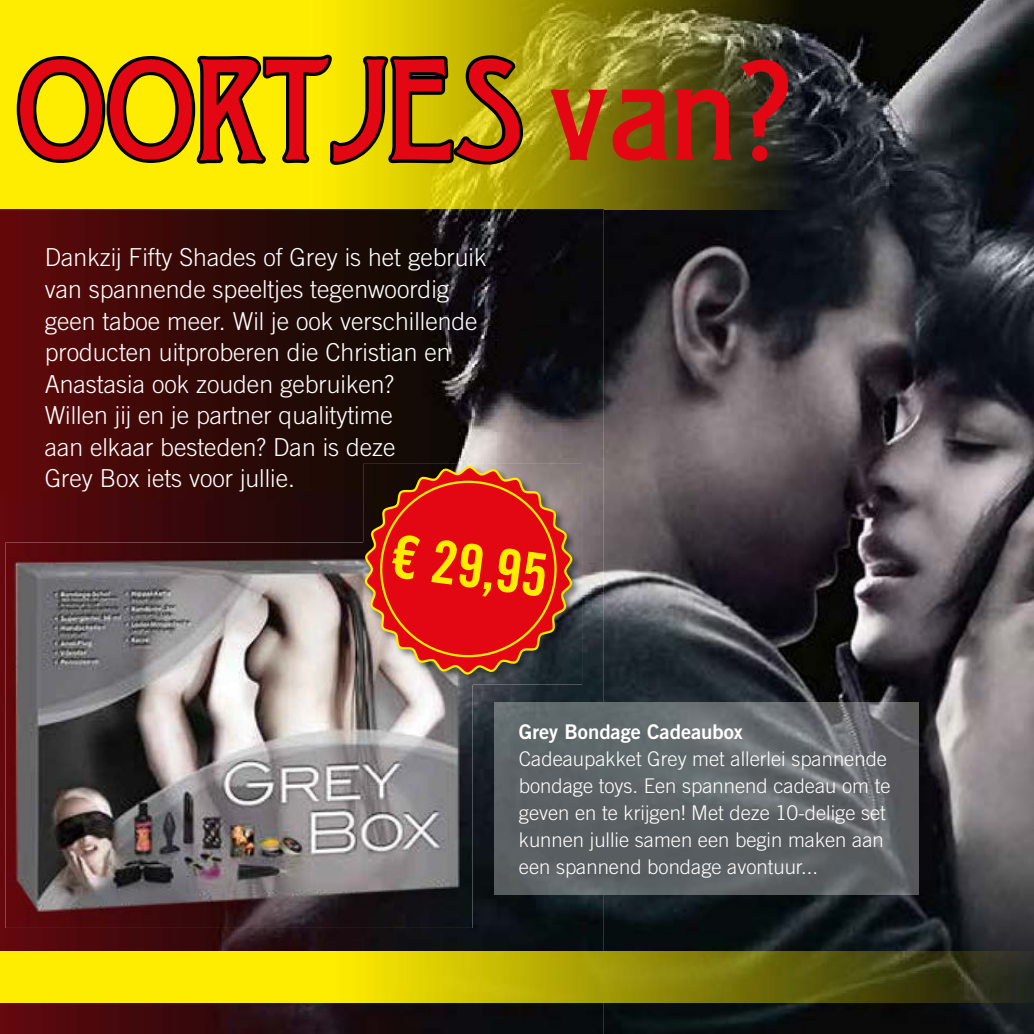
<style>
.page{position:relative;width:1034px;height:1034px;background:#fff}
.page>*{position:absolute;margin:0;border:0;box-sizing:border-box;transform-origin:0 0}
.t1{font:145.58px "Quaint Gothic SGOT";color:#e30613}
.t2{font:59.18px "Trade Gothic LT Std Bd Cn 20";color:#ffed00}
.t3{font:300 24.75px/31.5px "Trade Gothic LT Std";color:#fff}
.t4{font:300 20.25px/27px "Trade Gothic LT Std";color:#fff}
.t5{font:20.25px "Trade Gothic LT Std Bd 2";color:#fff}
</style>
<div class="page">
<img style="left:603px;top:209px;width:430px;height:824px">
<img style="left:0;top:0;width:1033px;height:209px">
<img style="left:0;top:209px;width:603px;height:824px">
<svg style="left:17px;top:55px;width:506px;height:110px;background:#9c9201"></svg>
<img style="left:6px;top:542px;width:466px;height:385px">
<img style="left:0;top:950px;width:1033px;height:51px">
<img style="left:363px;top:464px;width:219px;height:220px">
<img style="left:363px;top:542px;width:109px;height:142px">
<svg style="left:365px;top:467px;width:206px;height:206px;background:#c52922"></svg>
<img style="left:494px;top:702px;width:424px;height:192px">
<h1 class="t1" style="left:16px;top:15px;width:777px">OORTJES van?</h1>
<p class="t3" style="left:45px;top:241px;width:443px">Dankzij Fifty Shades of Grey is het gebruik van spannende speeltjes tegenwoordig geen taboe meer. Wil je ook verschillende producten uitproberen die Christian en Anastasia ook zouden gebruiken?<br>Willen jij en je partner qualitytime<br>aan elkaar besteden? Dan is deze<br>Grey Box iets voor jullie.</p>
<h2 class="t2" style="left:394px;top:520px;width:160px;rotate:7deg">€ 29,95</h2>
<p class="t5" style="left:519px;top:719px;width:225px">Grey Bondage Cadeaubox</p>
<p class="t4" style="left:519px;top:744px;width:373px">Cadeaupakket Grey met allerlei spannende bondage toys. Een spannend cadeau om te geven en te krijgen! Met deze 10-delige set kunnen jullie samen een begin maken aan een spannend bondage avontuur...</p>
</div>
